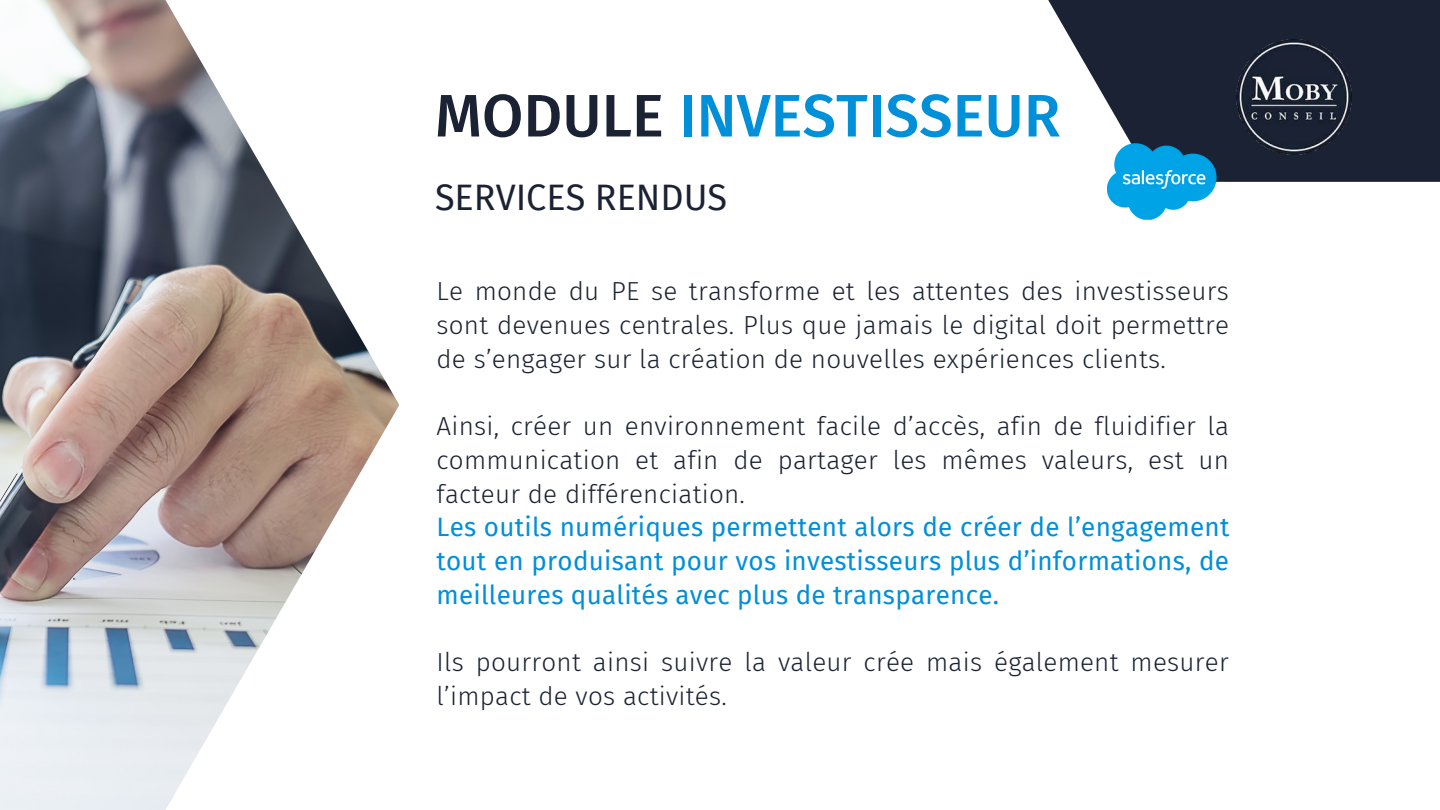
<style>
.page{position:relative;width:1440px;height:810px;background:#fff}
.page>*{position:absolute;margin:0;border:0;box-sizing:border-box;transform-origin:0 0}
.t1{font:500 60px "Fira Sans";color:#008fd9}
.t2{font:36px "Fira Sans";color:#1b2233}
.t3{font:300 26px/33.8px "Fira Sans";letter-spacing:.01em;color:#1b2233;text-align:justify}
.t4{font:26px/33.8px "Fira Sans";letter-spacing:.01em;color:#008fd9;text-align:justify}
.s1{color:#1b2233}
</style>
<div class="page">
<svg style="left:1048px;top:0;width:392px;height:182px;fill:#1b2233"></svg>
<img style="left:1230px;top:32px;width:129px;height:129px">
<img style="left:1107px;top:143px;width:110px;height:77px">
<img style="left:0;top:0;width:399px;height:810px">
<h1 class="t1" style="left:435px;top:80px;width:627px"><span class="s1">MODULE</span> INVESTISSEUR</h1>
<h2 class="t2" style="left:435px;top:177px;width:294px">SERVICES RENDUS</h2>
<p class="t3" style="left:437px;top:274px;width:794px">Le monde du PE se transforme et les attentes des investisseurs sont devenues centrales. Plus que jamais le digital doit permettre de s’engager sur la création de nouvelles expériences clients.</p>
<p class="t3" style="left:437px;top:409px;width:794px">Ainsi, créer un environnement facile d’accès, afin de fluidifier la communication et afin de partager les mêmes valeurs, est un facteur de différenciation.</p>
<p class="t4" style="left:437px;top:511px;width:794px">Les outils numériques permettent alors de créer de l’engagement tout en produisant pour vos investisseurs plus d’informations, de meilleures qualités avec plus de transparence.</p>
<p class="t3" style="left:437px;top:646px;width:794px">Ils pourront ainsi suivre la valeur crée mais également mesurer l’impact de vos activités.</p>
</div>
